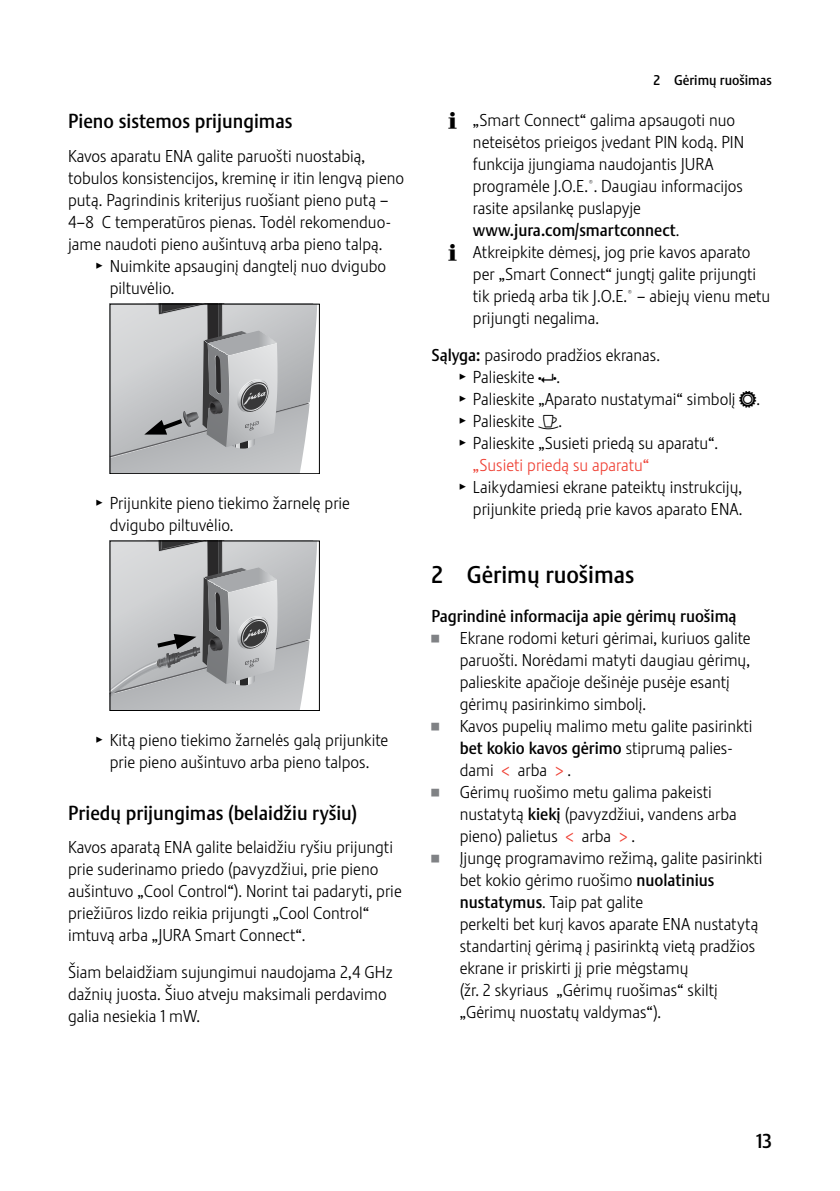
<style>
.page{position:relative;width:840px;height:1191px;background:#fff}
.page>*{position:absolute;margin:0;border:0;box-sizing:border-box;transform-origin:0 0}
.t1{font:24px "Stalemate Pro 2 J Medium";color:#000}
.t2{font:20px "Stalemate Pro 2 J Medium";color:#000}
.t3{font:17px/22px "Stalemate Pro 2 J Light";color:#000}
.t4{font:17px "Stalemate Pro 2 J Medium";color:#000}
.t5{font:17px "Stalemate Pro 2 J Light";color:#ef4135}
.t6{font:14px "Stalemate Pro 2 J Medium";color:#000}
.s1{font-family:"Jura Pict 2006"}
.s2{font-family:"Stalemate Pro 2 J Light"}
.s3{font-family:"Stalemate Pro 2 J Medium"}
.s4{font-family:"Jura Pict 2006";font-size:16px}
.s5{font-family:"Jura Pict 2006";font-size:28px;color:#808285}
.s6{color:#ef4135}
</style>
<div class="page">
<svg style="left:110px;top:304px;width:207px;height:170px;background:#b5b7b9"></svg>
<svg style="left:110px;top:540px;width:207px;height:171px;background:#b4b5b7"></svg>
<p class="t2" style="left:68px;top:109px;width:226px">Pieno sistemos prijungimas</p>
<p class="t3" style="left:68px;top:145px;width:337px">Kavos aparatu ENA galite paruošti nuostabią, tobulos konsistencijos, kreminę ir itin lengvą pieno putą. Pagrindinis kriterijus ruošiant pieno putą – 4–8 C temperatūros pienas. Todėl rekomenduo&shy;jame naudoti pieno aušintuvą arba pieno talpą.</p>
<p class="t3" style="left:110px;top:255px;width:278px;text-indent:-13px"><span class="s1">T</span> Nuimkite apsauginį dangtelį nuo dvigubo piltuvėlio.</p>
<p class="t3" style="left:110px;top:492px;width:242px;text-indent:-13px"><span class="s1">T</span> Prijunkite pieno tiekimo žarnelę prie dvigubo piltuvėlio.</p>
<p class="t3" style="left:96px;top:728px;width:293px;text-align:center"><span class="s1">T</span> Kitą pieno tiekimo žarnelės galą prijunkite prie pieno aušintuvo arba pieno talpos.</p>
<p class="t2" style="left:68px;top:801px;width:290px">Priedų prijungimas (belaidžiu ryšiu)</p>
<p class="t3" style="left:68px;top:836px;width:335px">Kavos aparatą ENA galite belaidžiu ryšiu prijungti prie suderinamo priedo (pavyzdžiui, prie pieno aušintuvo „Cool Control“). Norint tai padaryti, prie priežiūros lizdo reikia prijungti „Cool Control“ imtuvą arba „JURA Smart Connect“.</p>
<p class="t3" style="left:68px;top:960px;width:326px">Šiam belaidžiam sujungimui naudojama 2,4 GHz dažnių juosta. Šiuo atveju maksimali perdavimo galia nesiekia 1 mW.</p>
<p class="t6" style="left:653px;top:72px;width:120px">2 Gėrimų ruošimas</p>
<p class="t3" style="left:472px;top:109px;width:273px;text-indent:-24px"><span class="s1">E</span> „Smart Connect“ galima apsaugoti nuo neteisėtos prieigos įvedant PIN kodą. PIN funkcija įjungiama naudojantis JURA programėle J.O.E.<sup>®</sup>. Daugiau informacijos rasite apsilankę puslapyje</p>
<p class="t4" style="left:472px;top:220px;width:208px">www.jura.com/smartconnect<span class="s2">.</span></p>
<p class="t3" style="left:472px;top:241px;width:298px;text-indent:-24px"><span class="s1">E</span> Atkreipkite dėmesį, jog prie kavos aparato per „Smart Connect“ jungtį galite prijungti tik priedą arba tik J.O.E.<sup>®</sup> – abiejų vienu metu prijungti negalima.</p>
<p class="t3" style="left:431px;top:344px;width:230px"><span class="s3">Sąlyga:</span> pasirodo pradžios ekranas.</p>
<p class="t3" style="left:459px;top:366px;width:102px"><span class="s1">T</span> Palieskite <span class="s1">P</span> .</p>
<p class="t3" style="left:459px;top:388px;width:301px"><span class="s1">T</span> Palieskite „Aparato nustatymai“ simbolį <span class="s4">f</span>.</p>
<p class="t3" style="left:459px;top:410px;width:104px"><span class="s1">T</span> Palieskite <span class="s1">&gt;</span>.</p>
<p class="t3" style="left:459px;top:432px;width:260px"><span class="s1">T</span> Palieskite „Susieti priedą su aparatu“.</p>
<p class="t5" style="left:472px;top:455px;width:178px">„Susieti priedą su aparatu“</p>
<p class="t3" style="left:459px;top:476px;width:284px"><span class="s1">T</span> Laikydamiesi ekrane pateiktų instrukcijų,</p>
<p class="t3" style="left:472px;top:498px;width:271px">prijunkite priedą prie kavos aparato ENA.</p>
<h1 class="t1" style="left:431px;top:560px;width:204px">2 Gėrimų ruošimas</h1>
<p class="t4" style="left:431px;top:606px;width:306px">Pagrindinė informacija apie gėrimų ruošimą</p>
<p class="t3" style="left:431px;top:627px;width:321px"><span class="s5">U</span> Ekrane rodomi keturi gėrimai, kuriuos galite</p>
<p class="t3" style="left:459px;top:649px;width:292px">paruošti. Norėdami matyti daugiau gėrimų,</p>
<p class="t3" style="left:459px;top:671px;width:271px">palieskite apačioje dešinėje pusėje esantį</p>
<p class="t3" style="left:459px;top:693px;width:188px">gėrimų pasirinkimo simbolį.</p>
<p class="t3" style="left:431px;top:715px;width:322px"><span class="s5">U</span> Kavos pupelių malimo metu galite pasirinkti</p>
<p class="t4" style="left:459px;top:738px;width:274px">bet kokio kavos gėrimo <span class="s2">stiprumą palies-</span></p>
<p class="t3" style="left:459px;top:759px;width:113px">dami <span class="s6">&lt;</span> arba <span class="s6">&gt;</span> .</p>
<p class="t3" style="left:431px;top:781px;width:282px"><span class="s5">U</span> Gėrimų ruošimo metu galima pakeisti</p>
<p class="t3" style="left:459px;top:803px;width:278px">nustatytą <span class="s3">kiekį</span> (pavyzdžiui, vandens arba</p>
<p class="t3" style="left:459px;top:825px;width:177px">pieno) palietus <span class="s6">&lt;</span> arba <span class="s6">&gt;</span> .</p>
<p class="t3" style="left:431px;top:847px;width:332px"><span class="s5">U</span> Įjungę programavimo režimą, galite pasirinkti</p>
<p class="t3" style="left:459px;top:869px;width:256px">bet kokio gėrimo ruošimo <span class="s3">nuolatinius</span></p>
<p class="t3" style="left:459px;top:891px;width:185px"><span class="s3">nustatymus</span>. Taip pat galite</p>
<p class="t3" style="left:459px;top:913px;width:300px">perkelti bet kurį kavos aparate ENA nustatytą</p>
<p class="t3" style="left:459px;top:935px;width:297px">standartinį gėrimą į pasirinktą vietą pradžios</p>
<p class="t3" style="left:459px;top:957px;width:230px">ekrane ir priskirti jį prie mėgstamų</p>
<p class="t3" style="left:459px;top:979px;width:259px">(žr. 2 skyriaus „Gėrimų ruošimas“ skiltį</p>
<p class="t3" style="left:459px;top:1001px;width:203px">„Gėrimų nuostatų valdymas“).</p>
<p class="t2" style="left:755px;top:1129px;width:17px">13</p>
</div>
